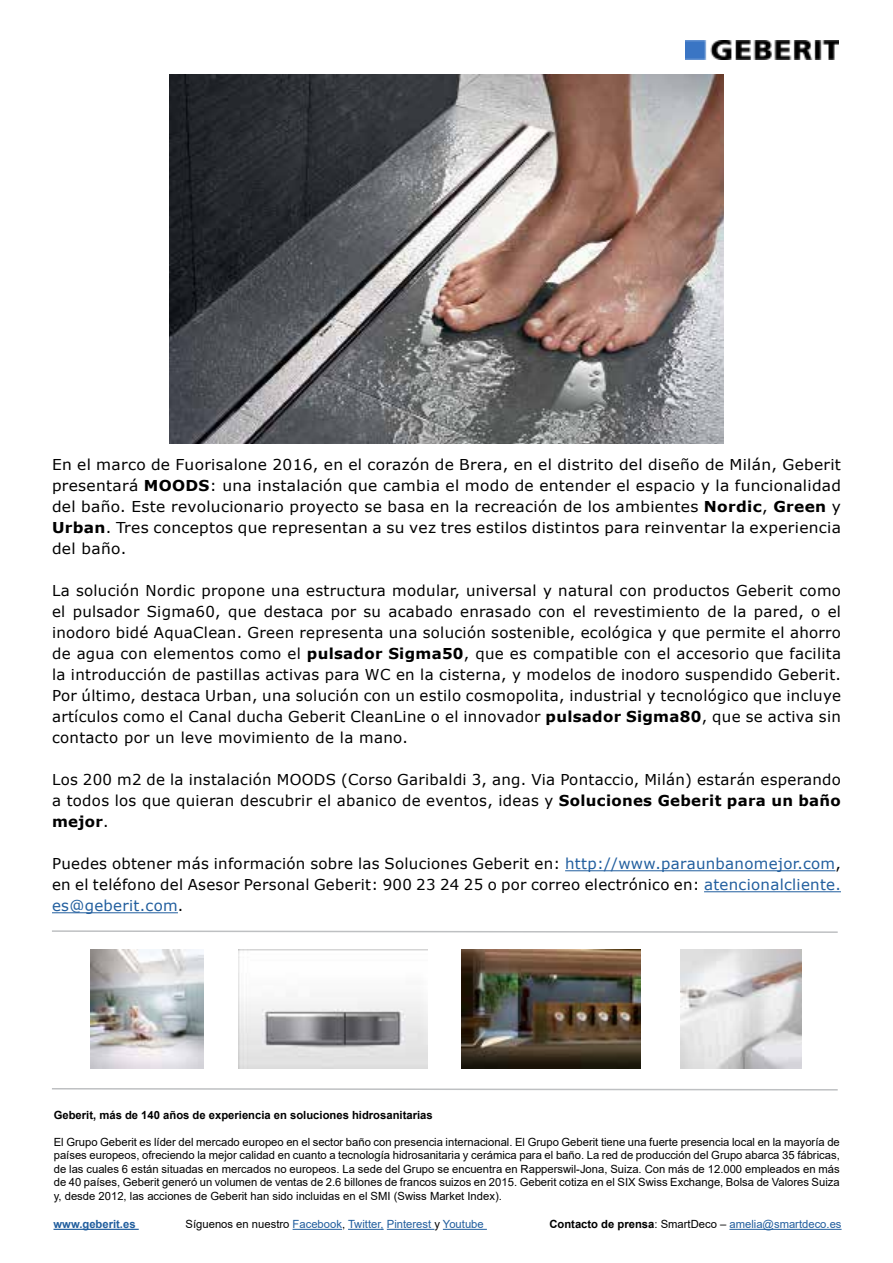
<style>
.page{position:relative;width:893px;height:1263px;background:#fff}
.page>*{position:absolute;margin:0;border:0;box-sizing:border-box;transform-origin:0 0}
.t1{font:15px/21px "Verdana";letter-spacing:.02em;color:#000;text-align:justify}
.t2{font:11.25px/13.5px "Arial";color:#000;text-align:justify}
.t3{font:11.25px "Arial";color:#215e9e}
.t4{font:700 11.25px "Arial";color:#000}
.t5{font:700 11.25px "Arial";color:#215e9e}
.s1{font-weight:700}
.s2{color:#215e9e}
.s3{color:#000}
.s4{font-weight:700;color:#000}
</style>
<div class="page">
<hr style="left:565px;top:870px;width:270px;height:1px;background:#215e9e">
<hr style="left:704px;top:891px;width:137px;height:1px;background:#215e9e">
<hr style="left:52px;top:912px;width:126px;height:1px;background:#215e9e">
<hr style="left:54px;top:1229px;width:85px;height:1px;background:#215e9e">
<hr style="left:293px;top:1229px;width:49px;height:1px;background:#215e9e">
<hr style="left:348px;top:1229px;width:36px;height:1px;background:#215e9e">
<hr style="left:387px;top:1229px;width:47px;height:1px;background:#215e9e">
<hr style="left:443px;top:1229px;width:44px;height:1px;background:#215e9e">
<hr style="left:729px;top:1229px;width:113px;height:1px;background:#215e9e">
<svg style="left:52px;top:930px;width:786px;height:3px"></svg>
<svg style="left:52px;top:1088px;width:786px;height:3px"></svg>
<img style="left:686px;top:40px;width:153px;height:20px">
<img style="left:238px;top:949px;width:189px;height:119px">
<img style="left:461px;top:949px;width:180px;height:119px">
<img style="left:680px;top:949px;width:121px;height:119px">
<img style="left:91px;top:949px;width:113px;height:119px">
<img style="left:170px;top:75px;width:553px;height:369px">
<p class="t1" style="left:52px;top:454px;width:790px">En el marco de Fuorisalone 2016, en el corazón de Brera, en el distrito del diseño de Milán, Geberit presentará <span class="s1">MOODS</span>: una instalación que cambia el modo de entender el espacio y la funcionalidad del baño. Este revolucionario proyecto se basa en la recreación de los ambientes <span class="s1">Nordic</span>, <span class="s1">Green</span> y <span class="s1">Urban</span>. Tres conceptos que representan a su vez tres estilos distintos para reinventar la experiencia del baño.</p>
<p class="t1" style="left:52px;top:580px;width:790px">La solución Nordic propone una estructura modular, universal y natural con productos Geberit como el pulsador Sigma60, que destaca por su acabado enrasado con el revestimiento de la pared, o el inodoro bidé AquaClean. Green representa una solución sostenible, ecológica y que permite el ahorro de agua con elementos como el <span class="s1">pulsador Sigma50</span>, que es compatible con el accesorio que facilita la introducción de pastillas activas para WC en la cisterna, y modelos de inodoro suspendido Geberit.<br>Por último, destaca Urban, una solución con un estilo cosmopolita, industrial y tecnológico que incluye artículos como el Canal ducha Geberit CleanLine o el innovador <span class="s1">pulsador Sigma80</span>, que se activa sin contacto por un leve movimiento de la mano.</p>
<p class="t1" style="left:52px;top:769px;width:790px">Los 200 m2 de la instalación MOODS (Corso Garibaldi 3, ang. Via Pontaccio, Milán) estarán esperando a todos los que quieran descubrir el abanico de eventos, ideas y <span class="s1">Soluciones Geberit para un baño mejor</span>.</p>
<p class="t1" style="left:52px;top:853px;width:790px">Puedes obtener más información sobre las Soluciones Geberit en: <span class="s2">http://www.paraunbanomejor.com</span>, en el teléfono del Asesor Personal Geberit: 900 23 24 25 o por correo electrónico en: <span class="s2">atencionalcliente. es@geberit.com</span>.</p>
<p class="t4" style="left:54px;top:1107px;width:380px">Geberit, más de 140 años de experiencia en soluciones hidrosanitarias</p>
<p class="t2" style="left:54px;top:1135px;width:788px">El Grupo Geberit es líder del mercado europeo en el sector baño con presencia internacional. El Grupo Geberit tiene una fuerte presencia local en la mayoría de países europeos, ofreciendo la mejor calidad en cuanto a tecnología hidrosanitaria y cerámica para el baño. La red de producción del Grupo abarca 35 fábricas, de las cuales 6 están situadas en mercados no europeos. La sede del Grupo se encuentra en Rapperswil-Jona, Suiza. Con más de 12.000 empleados en más de 40 países, Geberit generó un volumen de ventas de 2.6 billones de francos suizos en 2015. Geberit cotiza en el SIX Swiss Exchange, Bolsa de Valores Suiza y, desde 2012, las acciones de Geberit han sido incluidas en el SMI (Swiss Market Index).</p>
<p class="t5" style="left:54px;top:1216px;width:84px">www.geberit.es</p>
<p class="t3" style="left:186px;top:1216px;width:300px"><span class="s3">Síguenos en nuestro</span> Facebook<span class="s3">,</span> Twitter, Pinterest <span class="s3">y</span> Youtube</p>
<p class="t3" style="left:549px;top:1216px;width:294px"><span class="s4">Contacto de prensa</span><span class="s3">: SmartDeco –</span> amelia@smartdeco.es</p>
</div>
